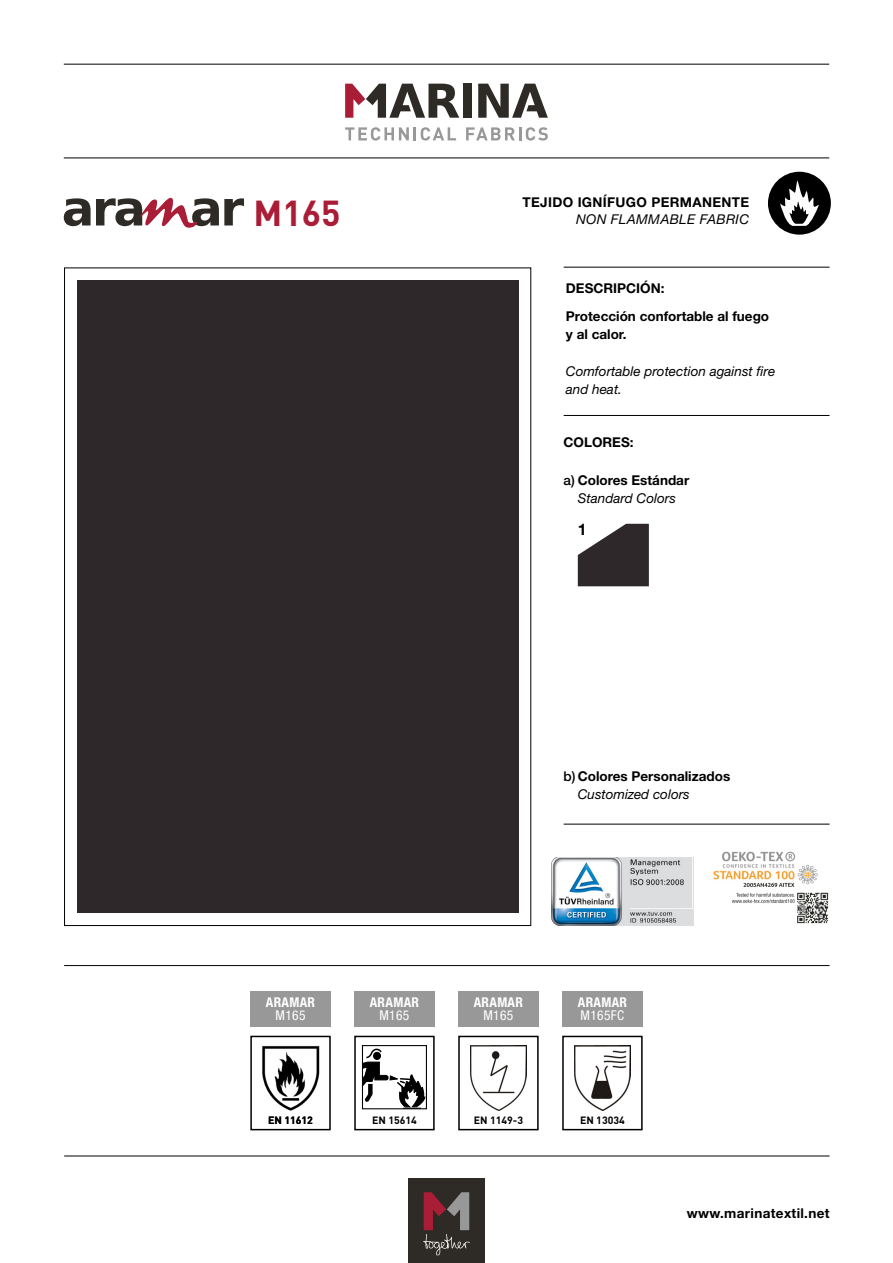
<style>
.page{position:relative;width:893px;height:1263px;background:#fff}
.page>*{position:absolute;margin:0;border:0;box-sizing:border-box;transform-origin:0 0}
.t1{font:700 35.7px "DIN Pro";color:#aa1d37}
.t2{font:700 16.05px "Helvetica Neue LT Std";color:#000}
.t3{font:700 13.5px/18px "Helvetica Neue LT Std";color:#000}
.t4{font:700 13.5px "Helvetica Neue LT Std";letter-spacing:.025em;color:#000}
.t5{font:italic 13.5px/18px "Helvetica Neue LT Std";color:#000}
.t6{font:700 condensed 13.5px "Helvetica Neue LT Std";letter-spacing:.025em;color:#fff}
.t7{font:italic 13.5px "Helvetica Neue LT Std";letter-spacing:.025em;color:#000}
.t8{font:condensed 13.5px "Helvetica Neue LT Std";letter-spacing:.025em;color:#fff}
.t9{font:700 10.5px "DIN Pro";color:#000}
.s1{font-weight:500}
.s2{font-weight:400;font-style:italic}
</style>
<div class="page">
<hr style="left:64px;top:158px;width:765px;height:1px;background:#000">
<hr style="left:64px;top:64px;width:765px;height:1px;background:#000">
<hr style="left:64px;top:1155px;width:766px;height:1px;background:#000">
<hr style="left:64px;top:965px;width:766px;height:1px;background:#000">
<div style="left:768px;top:172px;width:63px;height:63px;background:#000;border-radius:50%"></div>
<svg style="left:780px;top:180px;width:39px;height:46px"></svg>
<div style="left:77px;top:281px;width:441px;height:632px;background:#2e282a"></div>
<div style="left:408px;top:1178px;width:77px;height:85px;background:#2e2a25"></div>
<svg style="left:423px;top:1192px;width:47px;height:63px"></svg>
<hr style="left:564px;top:415px;width:266px;height:1px;background:#000">
<hr style="left:564px;top:267px;width:266px;height:1px;background:#000">
<hr style="left:564px;top:824px;width:266px;height:1px;background:#000">
<img style="left:713px;top:851px;width:116px;height:73px">
<img style="left:551px;top:858px;width:142px;height:68px">
<div style="left:250px;top:991px;width:81px;height:36px;background:#999898"></div>
<div style="left:562px;top:991px;width:81px;height:36px;background:#999898"></div>
<div style="left:354px;top:991px;width:81px;height:36px;background:#999898"></div>
<div style="left:458px;top:991px;width:81px;height:36px;background:#999898"></div>
<div style="left:463px;top:84px;width:8px;height:34px;background:#2e2a25"></div>
<svg style="left:478px;top:84px;width:70px;height:34px"></svg>
<svg style="left:345px;top:84px;width:114px;height:34px"></svg>
<svg style="left:345px;top:127px;width:111px;height:14px"></svg>
<svg style="left:466px;top:127px;width:82px;height:14px"></svg>
<svg style="left:64px;top:198px;width:180px;height:30px"></svg>
<img style="left:470px;top:1045px;width:57px;height:65px">
<div style="left:458px;top:1036px;width:81px;height:94px;border:2px solid #000"></div>
<img style="left:574px;top:1045px;width:57px;height:65px">
<div style="left:562px;top:1036px;width:81px;height:94px;border:2px solid #000"></div>
<div style="left:354px;top:1036px;width:81px;height:94px;border:2px solid #000"></div>
<div style="left:362px;top:1045px;width:65px;height:64px;border:1px solid #000"></div>
<svg style="left:362px;top:1046px;width:63px;height:63px"></svg>
<div style="left:250px;top:1036px;width:81px;height:94px;border:2px solid #000"></div>
<img style="left:262px;top:1045px;width:58px;height:66px">
<svg style="left:578px;top:524px;width:71px;height:62px"></svg>
<h1 class="t1" style="left:253px;top:188px;width:88px">M165</h1>
<p class="t4" style="left:523px;top:194px;width:228px">TEJIDO IGNÍFUGO PERMANENTE</p>
<p class="t7" style="left:576px;top:211px;width:175px">NON FLAMMABLE FABRIC</p>
<p class="t3" style="left:566px;top:279px;width:100px">DESCRIPCIÓN:</p>
<p class="t3" style="left:566px;top:307px;width:205px">Protección confortable al fuego y al calor.</p>
<p class="t5" style="left:566px;top:361px;width:211px">Comfortable protection against fire and heat.</p>
<p class="t3" style="left:563px;top:433px;width:72px">COLORES:</p>
<p class="t3" style="left:563px;top:471px;width:127px;text-align:center"><span class="s1">a)</span> Colores Estándar<br><span class="s2">Standard Colors</span></p>
<p class="t2" style="left:578px;top:519px;width:10px">1</p>
<p class="t3" style="left:578px;top:767px;width:154px;text-indent:-14px"><span class="s1">b)</span> Colores Personalizados<br><span class="s2">Customized colors</span></p>
<p class="t6" style="left:266px;top:994px;width:51px">ARAMAR</p>
<p class="t8" style="left:276px;top:1007px;width:31px">M165</p>
<p class="t6" style="left:370px;top:994px;width:51px">ARAMAR</p>
<p class="t8" style="left:379px;top:1007px;width:31px">M165</p>
<p class="t6" style="left:474px;top:994px;width:51px">ARAMAR</p>
<p class="t8" style="left:483px;top:1007px;width:31px">M165</p>
<p class="t6" style="left:578px;top:994px;width:51px">ARAMAR</p>
<p class="t8" style="left:581px;top:1007px;width:45px">M165FC</p>
<p class="t9" style="left:268px;top:1113px;width:46px">EN 11612</p>
<p class="t9" style="left:372px;top:1113px;width:46px">EN 15614</p>
<p class="t9" style="left:474px;top:1113px;width:51px">EN 1149-3</p>
<p class="t9" style="left:580px;top:1113px;width:46px">EN 13034</p>
<p class="t4" style="left:687px;top:1205px;width:144px">www.marinatextil.net</p>
</div>
